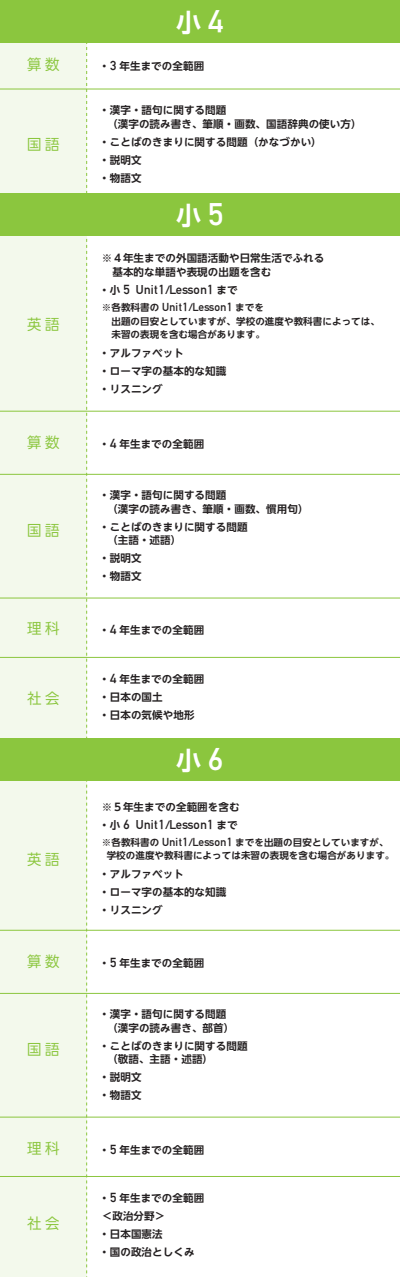
<style>
.page{position:relative;width:400px;height:1277px;background:#fff}
.page>*{position:absolute;margin:0;border:0;box-sizing:border-box;transform-origin:0 0}
.t1{font:25px "OT Edit Trial";color:#fff}
.t2{font:15px "LINE Seed JP OTF";letter-spacing:.2em;color:#8bc63e}
.t3{font:10.5px/18px "OT Edit Trial";letter-spacing:.01em;color:#231f20}
.t4{font:9.5px/13.5px "OT Edit Trial";letter-spacing:.01em;color:#231f20}
</style>
<div class="page">
<div style="left:0;top:36px;width:87px;height:1241px;background:#f3f9ec"></div>
<div style="left:0;top:0;width:400px;height:42px;background:#8bc63e"></div>
<div style="left:0;top:193px;width:400px;height:43px;background:#8bc63e"></div>
<div style="left:0;top:738px;width:400px;height:43px;background:#8bc63e"></div>
<svg style="left:86px;top:42px;width:1px;height:1235px"></svg>
<hr style="left:0;top:89px;width:400px;height:1px;background:#8bc63e">
<hr style="left:0;top:411px;width:400px;height:1px;background:#8bc63e">
<hr style="left:0;top:474px;width:400px;height:1px;background:#8bc63e">
<hr style="left:0;top:598px;width:400px;height:1px;background:#8bc63e">
<hr style="left:0;top:657px;width:400px;height:1px;background:#8bc63e">
<hr style="left:0;top:930px;width:400px;height:1px;background:#8bc63e">
<hr style="left:0;top:993px;width:400px;height:1px;background:#8bc63e">
<hr style="left:0;top:1117px;width:400px;height:1px;background:#8bc63e">
<hr style="left:0;top:1176px;width:400px;height:1px;background:#8bc63e">
<h2 class="t2" style="left:27px;top:54px;width:35px">算数</h2>
<h2 class="t2" style="left:27px;top:134px;width:35px">国語</h2>
<h2 class="t2" style="left:27px;top:313px;width:35px">英語</h2>
<h1 class="t1" style="left:176px;top:4px;width:49px">小4</h1>
<p class="t3" style="left:99px;top:57px;width:106px">・3 年生までの全範囲</p>
<p class="t3" style="left:99px;top:103px;width:264px;line-height:13.5px">・漢字・語句に関する問題<br>　（漢字の読み書き、筆順・画数、国語辞典の使い方）</p>
<p class="t3" style="left:99px;top:132px;width:224px">・ことばのきまりに関する問題（かなづかい）・説明文<br>・物語文</p>
<h1 class="t1" style="left:176px;top:198px;width:49px">小5</h1>
<p class="t3" style="left:102px;top:251px;width:224px;line-height:13.5px">※４年生までの外国語活動や日常生活でふれる　基本的な単語や表現の出題を含む</p>
<p class="t3" style="left:99px;top:281px;width:140px">・小 5 Unit1/Lesson1 まで</p>
<p class="t4" style="left:102px;top:300px;width:280px">※各教科書の Unit1/Lesson1 までを<br>　出題の目安としていますが、学校の進度や教科書によっては、　未習の表現を含む場合があります。</p>
<p class="t3" style="left:99px;top:344px;width:129px">・アルファベット<br>・ローマ字の基本的な知識・リスニング</p>
<h2 class="t2" style="left:27px;top:431px;width:35px">算数</h2>
<p class="t3" style="left:99px;top:435px;width:106px">・4 年生までの全範囲</p>
<h2 class="t2" style="left:27px;top:519px;width:35px">国語</h2>
<p class="t3" style="left:99px;top:488px;width:211px;line-height:13.5px">・漢字・語句に関する問題<br>　（漢字の読み書き、筆順・画数、慣用句）</p>
<p class="t3" style="left:99px;top:520px;width:150px;line-height:13.5px">・ことばのきまりに関する問題　（主語・述語）</p>
<p class="t3" style="left:99px;top:549px;width:44px">・説明文・物語文</p>
<h2 class="t2" style="left:27px;top:618px;width:35px">理科</h2>
<p class="t3" style="left:99px;top:621px;width:106px">・4 年生までの全範囲</p>
<h2 class="t2" style="left:27px;top:687px;width:35px">社会</h2>
<h2 class="t2" style="left:27px;top:849px;width:35px">英語</h2>
<p class="t3" style="left:99px;top:669px;width:106px;line-height:18.2px">・4 年生までの全範囲・日本の国土<br>・日本の気候や地形</p>
<h1 class="t1" style="left:176px;top:742px;width:49px">小6</h1>
<p class="t3" style="left:99px;top:797px;width:142px">※５年生までの全範囲を含む・小 6 Unit1/Lesson1 まで</p>
<p class="t4" style="left:107px;top:835px;width:289px;text-indent:-5px">※各教科書の Unit1/Lesson1 までを出題の目安としていますが、学校の進度や教科書によっては未習の表現を含む場合があります。</p>
<p class="t3" style="left:99px;top:865px;width:129px">・アルファベット<br>・ローマ字の基本的な知識・リスニング</p>
<h2 class="t2" style="left:27px;top:950px;width:35px">算数</h2>
<p class="t3" style="left:99px;top:954px;width:106px">・5 年生までの全範囲</p>
<h2 class="t2" style="left:27px;top:1038px;width:35px">国語</h2>
<p class="t3" style="left:99px;top:1007px;width:137px;line-height:13.5px">・漢字・語句に関する問題　（漢字の読み書き、部首）</p>
<p class="t3" style="left:99px;top:1039px;width:150px;line-height:13.5px">・ことばのきまりに関する問題　（敬語、主語・述語）</p>
<p class="t3" style="left:99px;top:1068px;width:44px">・説明文・物語文</p>
<h2 class="t2" style="left:27px;top:1137px;width:35px">理科</h2>
<p class="t3" style="left:99px;top:1141px;width:106px">・5 年生までの全範囲</p>
<h2 class="t2" style="left:27px;top:1212px;width:35px">社会</h2>
<p class="t3" style="left:99px;top:1189px;width:106px">・5 年生までの全範囲＜政治分野＞<br>・日本国憲法<br>・国の政治としくみ</p>
</div>
